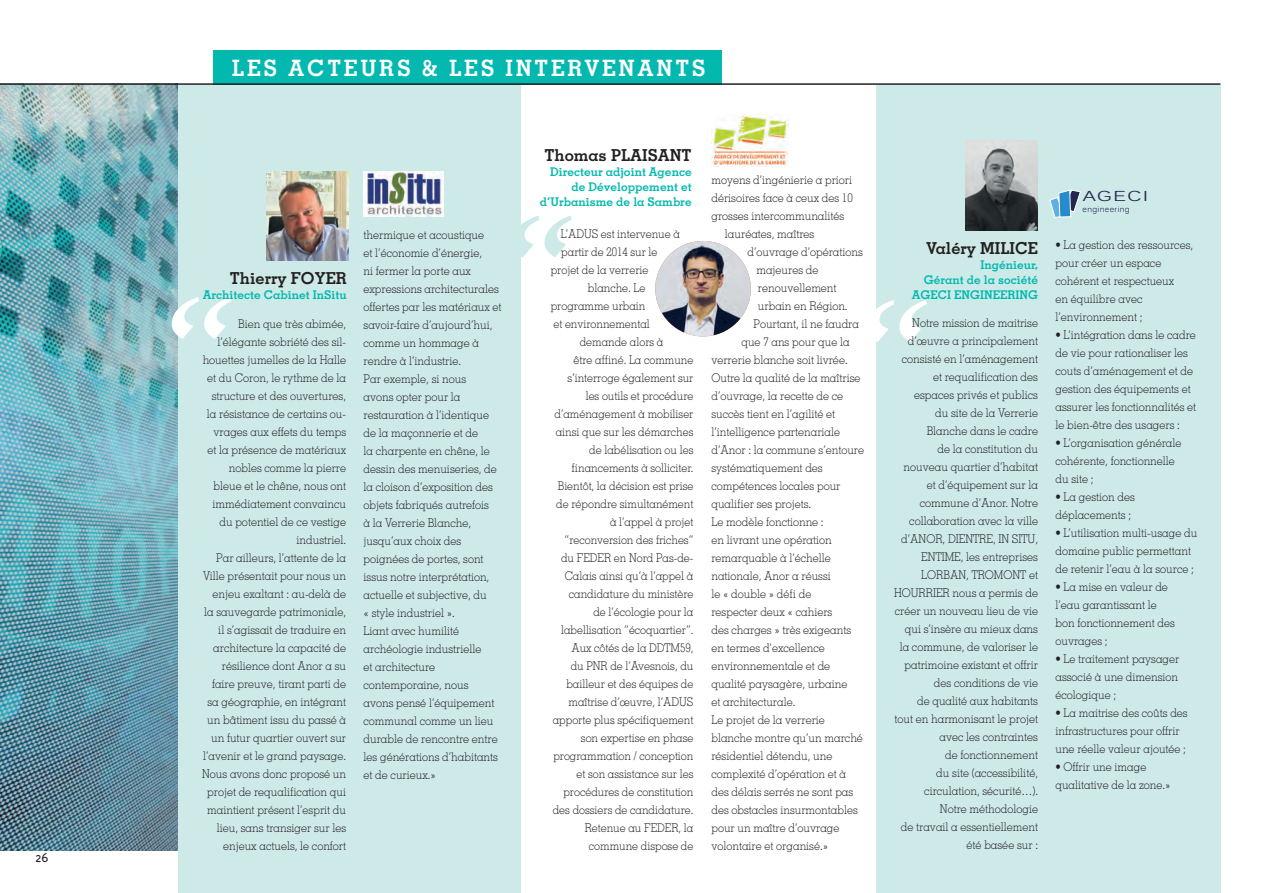
<style>
.page{position:relative;width:1263px;height:893px;background:#fff}
.page>*{position:absolute;margin:0;border:0;box-sizing:border-box;transform-origin:0 0}
.t1{font:700 22.5px "Memphis";letter-spacing:.12em;color:#fff}
.t2{font:700 16.5px "Memphis";color:#231f20}
.t3{font:300 15px "Triplex";color:#231f20}
.t4{font:14.25px "Kalinga";letter-spacing:.05em;color:#25254e;scale:1.43 1}
.t5{font:300 12px/18px "Memphis";color:#231f20;scale:.9 1}
.t6{font:300 12px/18px "Memphis";color:#231f20;text-align:right;scale:.89 1}
.t7{font:700 12px/15px "Memphis";color:#03b9af;text-align:right}
.t8{font:7.95px "Kalinga";letter-spacing:.05em;color:#25254e;scale:.96 1}
</style>
<div class="page">
<img style="left:0;top:85px;width:178px;height:765px">
<div style="left:178px;top:85px;width:342px;height:808px;background:#ceeae8"></div>
<svg style="left:172px;top:297px;width:59px;height:42px"></svg>
<svg style="left:520px;top:216px;width:52px;height:41px"></svg>
<div style="left:876px;top:85px;width:344px;height:808px;background:#ceeae8"></div>
<svg style="left:876px;top:300px;width:50px;height:42px"></svg>
<div style="left:213px;top:50px;width:508px;height:34px;background:#03b9af"></div>
<hr style="left:0;top:83px;width:1220px;height:2px;background:#231f20">
<img style="left:266px;top:171px;width:82px;height:90px">
<img style="left:655px;top:241px;width:96px;height:95px;border-radius:48px">
<img style="left:966px;top:141px;width:71px;height:89px">
<img style="left:711px;top:115px;width:77px;height:52px">
<img style="left:364px;top:171px;width:80px;height:46px">
<svg style="left:1049px;top:189px;width:32px;height:29px"></svg>
<p class="t3" style="left:35px;top:849px;width:15px">26</p>
<p class="t1" style="left:232px;top:54px;width:475px">LES ACTEURS &amp; LES INTERVENANTS</p>
<p class="t2" style="left:230px;top:268px;width:118px">Thierry FOYER</p>
<p class="t7" style="left:203px;top:287px;width:145px">Architecte Cabinet InSitu</p>
<p class="t5" style="left:203px;top:314px;width:161px;text-align:right">Bien que très abimée, l’élégante sobriété des sil&shy;houettes jumelles de la Halle et du Coron, le rythme de la structure et des ouvertures, la résistance de certains ou&shy;vrages aux effets du temps et la présence de matériaux nobles comme la pierre bleue et le chêne, nous ont immédiatement convaincu du potentiel de ce vestige industriel.</p>
<p class="t5" style="left:203px;top:548px;width:161px;text-align:right">Par ailleurs, l’attente de la<br>Ville présentait pour nous un enjeu exaltant : au-delà de la sauvegarde patrimoniale, il s’agissait de traduire en architecture la capacité de résilience dont Anor a su faire preuve, tirant parti de sa géographie, en intégrant un bâtiment issu du passé à un futur quartier ouvert sur l’avenir et le grand paysage.</p>
<p class="t5" style="left:202px;top:764px;width:162px;text-align:right">Nous avons donc proposé un projet de requalification qui maintient présent l’esprit du lieu, sans transiger sur les enjeux actuels, le confort</p>
<p class="t5" style="left:364px;top:225px;width:155px">thermique et acoustique<br>et l’économie d’énergie,<br>ni fermer la porte aux expressions architecturales offertes par les matériaux et savoir-faire d’aujourd’hui, comme un hommage à rendre à l’industrie.</p>
<p class="t5" style="left:364px;top:369px;width:150px">Par exemple, si nous avons opter pour la restauration à l’identique de la maçonnerie et de<br>la charpente en chêne, le dessin des menuiseries, de la cloison d’exposition des objets fabriqués autrefois à la Verrerie Blanche, jusqu’aux choix des poignées de portes, sont issus notre interprétation, actuelle et subjective, du<br>« style industriel ».</p>
<p class="t5" style="left:364px;top:621px;width:151px">Liant avec humilité archéologie industrielle<br>et architecture contemporaine, nous avons pensé l’équipement communal comme un lieu durable de rencontre entre les générations d’habitants et de curieux.»</p>
<p class="t2" style="left:544px;top:145px;width:149px">Thomas PLAISANT</p>
<p class="t7" style="left:540px;top:164px;width:153px">Directeur adjoint Agence de Développement et d’Urbanisme de la Sambre</p>
<p class="t6" style="left:561px;top:225px;width:135px">L’ADUS est intervenue à</p>
<p class="t6" style="left:561px;top:243px;width:110px">partir de 2014 sur le</p>
<p class="t6" style="left:551px;top:261px;width:111px">projet de la verrerie</p>
<p class="t6" style="left:588px;top:279px;width:66px">blanche. Le</p>
<p class="t6" style="left:551px;top:297px;width:108px">programme urbain</p>
<p class="t6" style="left:553px;top:315px;width:110px">et environnemental</p>
<p class="t6" style="left:580px;top:333px;width:96px">demande alors à</p>
<p class="t6" style="left:573px;top:351px;width:136px">être affiné. La commune</p>
<p class="t6" style="left:568px;top:369px;width:143px">s’interroge également sur</p>
<p class="t6" style="left:586px;top:387px;width:123px">les outils et procédure</p>
<p class="t6" style="left:554px;top:405px;width:158px">d’aménagement à mobiliser</p>
<p class="t6" style="left:556px;top:423px;width:156px">ainsi que sur les démarches</p>
<p class="t6" style="left:589px;top:441px;width:119px">de labélisation ou les</p>
<p class="t6" style="left:572px;top:459px;width:138px">financements à solliciter.</p>
<p class="t6" style="left:553px;top:477px;width:160px">Bientôt, la décision est prise de répondre simultanément à l’appel à projet “reconversion des friches” du FEDER en Nord Pas-de-<br>Calais ainsi qu’à l’appel à candidature du ministère<br>de l’écologie pour la labellisation “écoquartier”.<br>Aux côtés de la DDTM59,<br>du PNR de l’Avesnois, du bailleur et des équipes de maîtrise d’œuvre, l’ADUS apporte plus spécifiquement son expertise en phase programmation / conception et son assistance sur les procédures de constitution des dossiers de candidature.</p>
<p class="t6" style="left:585px;top:819px;width:124px;text-align:center">Retenue au FEDER, la commune dispose de</p>
<p class="t5" style="left:711px;top:171px;width:158px">moyens d’ingénierie a priori</p>
<p class="t5" style="left:711px;top:189px;width:159px">dérisoires face à ceux des 10</p>
<p class="t5" style="left:711px;top:207px;width:149px">grosses intercommunalités</p>
<p class="t5" style="left:725px;top:225px;width:101px">lauréates, maîtres</p>
<p class="t5" style="left:747px;top:243px;width:130px">d’ouvrage d’opérations</p>
<p class="t5" style="left:756px;top:261px;width:71px">majeures de</p>
<p class="t5" style="left:758px;top:279px;width:89px">renouvellement</p>
<p class="t5" style="left:758px;top:297px;width:101px">urbain en Région.</p>
<p class="t5" style="left:753px;top:315px;width:119px">Pourtant, il ne faudra</p>
<p class="t5" style="left:741px;top:333px;width:122px">que 7 ans pour que la</p>
<p class="t5" style="left:711px;top:351px;width:153px">verrerie blanche soit livrée.</p>
<p class="t5" style="left:711px;top:369px;width:167px">Outre la qualité de la maîtrise</p>
<p class="t5" style="left:711px;top:387px;width:148px">d’ouvrage, la recette de ce</p>
<p class="t5" style="left:711px;top:405px;width:139px">succès tient en l’agilité et</p>
<p class="t5" style="left:711px;top:423px;width:145px">l’intelligence partenariale</p>
<p class="t5" style="left:711px;top:441px;width:171px">d’Anor : la commune s’entoure</p>
<p class="t5" style="left:711px;top:459px;width:125px">systématiquement des</p>
<p class="t5" style="left:711px;top:477px;width:145px">compétences locales pour</p>
<p class="t5" style="left:711px;top:495px;width:113px">qualifier ses projets.</p>
<p class="t5" style="left:711px;top:513px;width:157px">Le modèle fonctionne :<br>en livrant une opération remarquable à l’échelle nationale, Anor a réussi<br>le « double » défi de respecter deux « cahiers des charges » très exigeants en termes d’excellence environnementale et de qualité paysagère, urbaine et architecturale.</p>
<p class="t5" style="left:711px;top:711px;width:170px">Le projet de la verrerie blanche montre qu’un marché résidentiel détendu, une complexité d’opération et à des délais serrés ne sont pas des obstacles insurmontables pour un maître d’ouvrage volontaire et organisé.»</p>
<p class="t2" style="left:926px;top:238px;width:114px">Valéry MILICE</p>
<p class="t7" style="left:980px;top:257px;width:59px">Ingénieur,</p>
<p class="t7" style="left:924px;top:272px;width:116px">Gérant de la société</p>
<p class="t7" style="left:912px;top:287px;width:128px">AGECI ENGINEERING</p>
<p class="t5" style="left:894px;top:314px;width:162px;text-align:right">Notre mission de maitrise d’œuvre a principalement consisté en l’aménagement et requalification des espaces privés et publics<br>du site de la Verrerie<br>Blanche dans le cadre<br>de la constitution du nouveau quartier d’habitat et d’équipement sur la commune d’Anor. Notre collaboration avec la ville d’ANOR, DIENTRE, IN SITU,<br>ENTIME, les entreprises<br>LORBAN, TROMONT et<br>HOURRIER nous a permis de créer un nouveau lieu de vie qui s’insère au mieux dans la commune, de valoriser le patrimoine existant et offrir des conditions de vie<br>de qualité aux habitants<br>tout en harmonisant le projet avec les contraintes<br>de fonctionnement<br>du site (accessibilité, circulation, sécurité…).<br>Notre méthodologie<br>de travail a essentiellement été basée sur :</p>
<p class="t4" style="left:1083px;top:187px;width:47px">AGECI</p>
<p class="t8" style="left:1082px;top:205px;width:51px">engineering</p>
<p class="t5" style="left:1055px;top:236px;width:155px">• La gestion des ressources, pour créer un espace cohérent et respectueux<br>en équilibre avec l’environnement ;</p>
<p class="t5" style="left:1055px;top:326px;width:158px">• L’intégration dans le cadre de vie pour rationaliser les couts d’aménagement et de gestion des équipements et assurer les fonctionnalités et le bien-être des usagers :</p>
<p class="t5" style="left:1055px;top:434px;width:142px">• L’organisation générale cohérente, fonctionnelle du site ;</p>
<p class="t5" style="left:1055px;top:488px;width:90px">• La gestion des déplacements ;</p>
<p class="t5" style="left:1055px;top:524px;width:159px">• L’utilisation multi-usage du domaine public permettant de retenir l’eau à la source ;</p>
<p class="t5" style="left:1055px;top:578px;width:134px">• La mise en valeur de l’eau garantissant le bon fonctionnement des ouvrages ;</p>
<p class="t5" style="left:1055px;top:650px;width:139px;text-align:justify">• Le traitement paysager associé à une dimension écologique ;</p>
<p class="t5" style="left:1055px;top:704px;width:149px">• La maitrise des coûts des infrastructures pour offrir une réelle valeur ajoutée ;</p>
<p class="t5" style="left:1055px;top:758px;width:130px">• Offrir une image qualitative de la zone.»</p>
</div>
